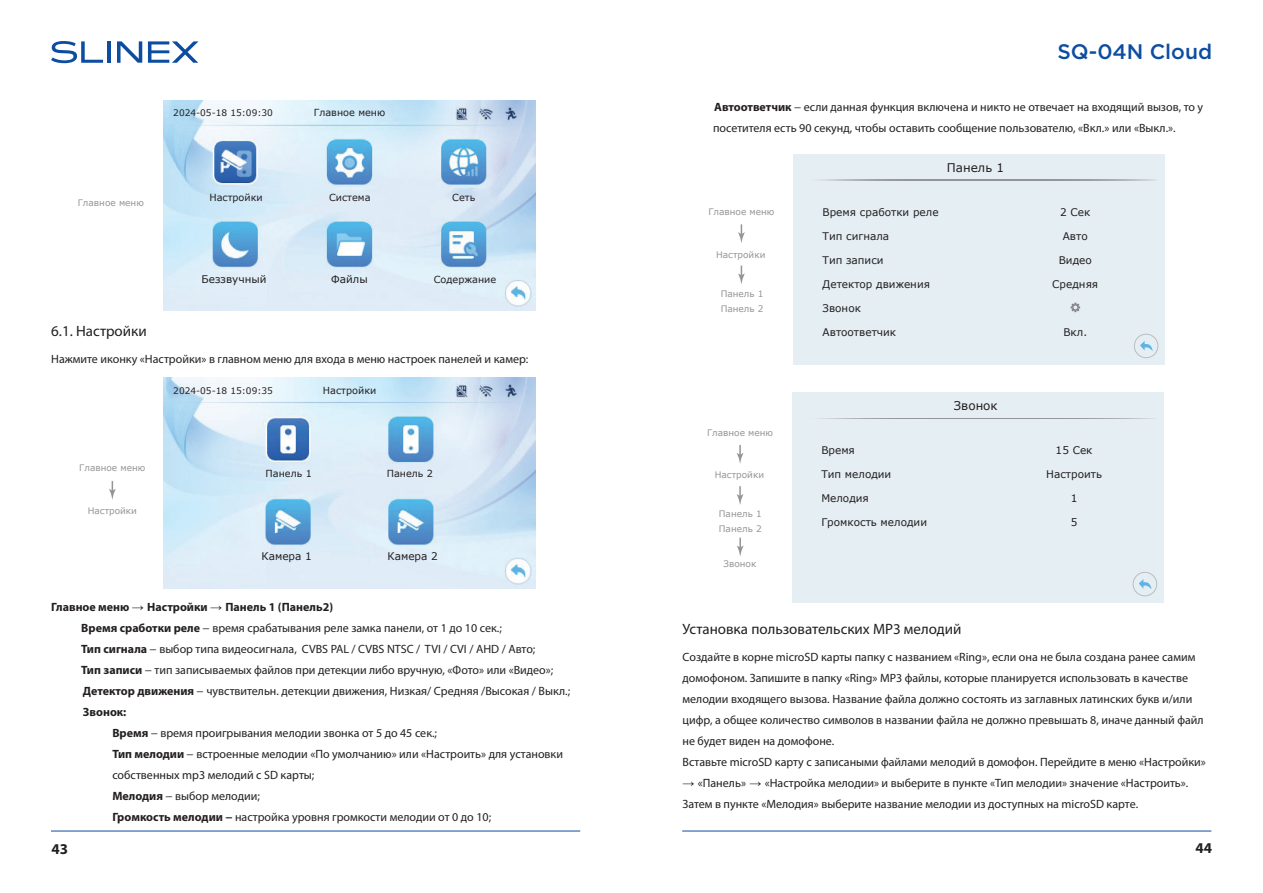
<style>
.page{position:relative;width:1263px;height:893px;background:#fff}
.page>*{position:absolute;margin:0;border:0;box-sizing:border-box;transform-origin:0 0}
.t1{font:500 21px "Gotham Pro";color:#0d4da1}
.t2{font:15px "Myriad Pro";color:#231f20}
.t3{font:700 15px "Myriad Pro";color:#231f20}
.t4{font:12px/21px "Myriad Pro";color:#231f20}
.t5{font:700 12px "Myriad Pro";color:#231f20}
.t6{font:12px "Verdana";color:#231f20}
.t7{font:10.5px "Verdana";color:#231f20}
.t8{font:9.75px "Verdana";color:#231f20}
.t9{font:9px/15px "Verdana";color:#939598}
.t10{font:9px "Verdana";color:#231f20}
.s1{font-family:"Arial"}
.s2{font-weight:700}
.s3{font-family:"Arial";font-weight:700}
</style>
<div class="page">
<svg style="left:51px;top:41px;width:52px;height:22px"></svg>
<hr style="left:107px;top:41px;width:4px;height:22px;background:#0d4da1">
<svg style="left:117px;top:41px;width:25px;height:22px"></svg>
<svg style="left:148px;top:41px;width:50px;height:22px"></svg>
<hr style="left:51px;top:831px;width:529px;height:1px;background:#0d4da1">
<hr style="left:682px;top:831px;width:529px;height:1px;background:#0d4da1">
<svg style="left:109px;top:481px;width:7px;height:19px"></svg>
<svg style="left:738px;top:224px;width:7px;height:19px"></svg>
<svg style="left:738px;top:266px;width:7px;height:18px"></svg>
<img style="left:164px;top:377px;width:371px;height:211px">
<img style="left:164px;top:100px;width:371px;height:211px">
<div style="left:793px;top:154px;width:372px;height:211px;background:#e5eef3"></div>
<svg style="left:821px;top:180px;width:335px;height:1px"></svg>
<svg style="left:1071px;top:303px;width:9px;height:9px"></svg>
<div style="left:1134px;top:334px;width:24px;height:24px;border:1px solid #bcbdc0;border-radius:50%"></div>
<svg style="left:1140px;top:341px;width:13px;height:10px"></svg>
<svg style="left:737px;top:445px;width:6px;height:19px"></svg>
<svg style="left:737px;top:486px;width:6px;height:19px"></svg>
<svg style="left:737px;top:538px;width:6px;height:18px"></svg>
<div style="left:792px;top:392px;width:371px;height:211px;background:#e5eef3"></div>
<svg style="left:819px;top:418px;width:335px;height:1px"></svg>
<div style="left:1133px;top:572px;width:24px;height:24px;border:1px solid #bcbdc0;border-radius:50%"></div>
<svg style="left:1139px;top:579px;width:12px;height:10px"></svg>
<p class="t10" style="left:173px;top:106px;width:101px">2024-05-18 15:09:30</p>
<p class="t8" style="left:314px;top:106px;width:73px">Главное меню</p>
<p class="t9" style="left:78px;top:195px;width:68px">Главное меню</p>
<p class="t8" style="left:209px;top:190px;width:55px">Настройки</p>
<p class="t8" style="left:329px;top:190px;width:43px">Система</p>
<p class="t8" style="left:452px;top:190px;width:24px">Сеть</p>
<p class="t7" style="left:202px;top:272px;width:67px">Беззвучный</p>
<p class="t7" style="left:331px;top:272px;width:38px">Файлы</p>
<p class="t8" style="left:434px;top:273px;width:64px">Содержание</p>
<p class="t2" style="left:51px;top:321px;width:97px">6.1. Настройки</p>
<p class="t4" style="left:51px;top:348px;width:479px">Нажмите иконку «Настройки» в главном меню для входа в меню настроек панелей и камер:</p>
<p class="t9" style="left:79px;top:461px;width:68px">Главное меню</p>
<p class="t9" style="left:88px;top:504px;width:51px">Настройки</p>
<p class="t10" style="left:173px;top:384px;width:101px">2024-05-18 15:09:35</p>
<p class="t8" style="left:323px;top:383px;width:55px">Настройки</p>
<p class="t8" style="left:265px;top:466px;width:48px">Панель 1</p>
<p class="t8" style="left:387px;top:466px;width:48px">Панель 2</p>
<p class="t7" style="left:261px;top:548px;width:52px">Камера 1</p>
<p class="t7" style="left:387px;top:548px;width:52px">Камера 2</p>
<p class="t5" style="left:51px;top:599px;width:283px">Главное меню <span class="s1">→</span> Настройки <span class="s1">→</span> Панель 1 (Панель2)</p>
<p class="t4" style="left:81px;top:617px;width:422px"><span class="s2">Время сработки реле</span> − время срабатывания реле замка панели, от 1 до 10 сек.;</p>
<p class="t4" style="left:81px;top:638px;width:456px"><span class="s2">Тип сигнала</span> − выбор типа видеосигнала, CVBS PAL / CVBS NTSC / TVI / CVI / AHD / Авто;</p>
<p class="t4" style="left:81px;top:659px;width:473px"><span class="s2">Тип записи</span> − тип записываемых файлов при детекции либо вручную, «Фото» или «Видео»;</p>
<p class="t4" style="left:83px;top:680px;width:489px"><span class="s2">Детектор движения</span> − чувствительн. детекции движения, Низкая/ Средняя /Высокая / Выкл.;</p>
<p class="t5" style="left:83px;top:704px;width:45px">Звонок:</p>
<p class="t4" style="left:112px;top:722px;width:326px"><span class="s2">Время</span> − время проигрывания мелодии звонка от 5 до 45 сек.;</p>
<p class="t4" style="left:112px;top:743px;width:452px"><span class="s2">Тип мелодии</span> − встроенные мелодии «По умолчанию» или «Настроить» для установки</p>
<p class="t4" style="left:112px;top:764px;width:203px">собственных mp3 мелодий с SD карты;</p>
<p class="t4" style="left:112px;top:785px;width:149px"><span class="s2">Мелодия</span> − выбор мелодии;</p>
<p class="t4" style="left:112px;top:806px;width:380px"><span class="s2">Громкость мелодии −</span> настройка уровня громкости мелодии от 0 до 10;</p>
<p class="t1" style="left:1057px;top:40px;width:156px">SQ-04N Cloud</p>
<p class="t4" style="left:713px;top:96px;width:492px"><span class="s2">Автоответчик</span> − если данная функция включена и никто не отвечает на входящий вызов, то у посетителя есть 90 секунд, чтобы оставить сообщение пользователю, «Вкл.» или «Выкл.».</p>
<p class="t9" style="left:708px;top:204px;width:68px">Главное меню</p>
<p class="t9" style="left:716px;top:247px;width:51px">Настройки</p>
<p class="t9" style="left:721px;top:286px;width:44px">Панель 1<br>Панель 2</p>
<p class="t9" style="left:707px;top:425px;width:68px">Главное меню</p>
<p class="t9" style="left:715px;top:468px;width:51px">Настройки</p>
<p class="t9" style="left:719px;top:507px;width:44px">Панель 1<br>Панель 2</p>
<p class="t9" style="left:723px;top:556px;width:34px">Звонок</p>
<p class="t6" style="left:947px;top:160px;width:59px">Панель 1</p>
<p class="t7" style="left:822px;top:205px;width:118px">Время сработки реле</p>
<p class="t7" style="left:822px;top:229px;width:68px">Тип сигнала</p>
<p class="t7" style="left:822px;top:253px;width:63px">Тип записи</p>
<p class="t7" style="left:822px;top:277px;width:109px">Детектор движения</p>
<p class="t7" style="left:822px;top:301px;width:40px">Звонок</p>
<p class="t7" style="left:822px;top:325px;width:75px">Автоответчик</p>
<p class="t7" style="left:821px;top:443px;width:35px">Время</p>
<p class="t7" style="left:821px;top:467px;width:72px">Тип мелодии</p>
<p class="t7" style="left:821px;top:491px;width:49px">Мелодия</p>
<p class="t7" style="left:821px;top:515px;width:107px">Громкость мелодии</p>
<p class="t6" style="left:954px;top:398px;width:45px">Звонок</p>
<p class="t7" style="left:1060px;top:205px;width:32px">2 Сек</p>
<p class="t7" style="left:1063px;top:229px;width:27px">Авто</p>
<p class="t7" style="left:1059px;top:253px;width:35px">Видео</p>
<p class="t7" style="left:1052px;top:277px;width:47px">Средняя</p>
<p class="t7" style="left:1063px;top:325px;width:25px">Вкл.</p>
<p class="t7" style="left:1056px;top:443px;width:38px">15 Сек</p>
<p class="t7" style="left:1046px;top:467px;width:57px">Настроить</p>
<p class="t7" style="left:1071px;top:491px;width:8px">1</p>
<p class="t7" style="left:1071px;top:515px;width:8px">5</p>
<p class="t2" style="left:682px;top:619px;width:280px">Установка пользовательских MP3 мелодий</p>
<p class="t4" style="left:682px;top:646px;width:525px">Cоздайте в корне microSD карты папку c названием «Ring», если она не была создана ранее самим домофоном. Запишите в папку «Ring» MP3 файлы, которые планируется использовать в качестве мелодии входящего вызова. Название файла должно состоять из заглавных латинских букв и/или цифр, а общее количество символов в названии файла не должно превышать 8, иначе данный файл не будет виден на домофоне.<br>Вставьте microSD карту с записаными файлами мелодий в домофон. Перейдите в меню «Настройки»</p>
<p class="t4" style="left:682px;top:772px;width:507px"><span class="s3">→</span> «Панель» <span class="s3">→</span> «Настройка мелодии» и выберите в пункте «Тип мелодии» значение «Настроить».<br>Затем в пункте «Мелодия» выберите название мелодии из доступных на microSD карте.</p>
<p class="t3" style="left:51px;top:839px;width:18px">43</p>
<p class="t3" style="left:1195px;top:838px;width:18px">44</p>
</div>
